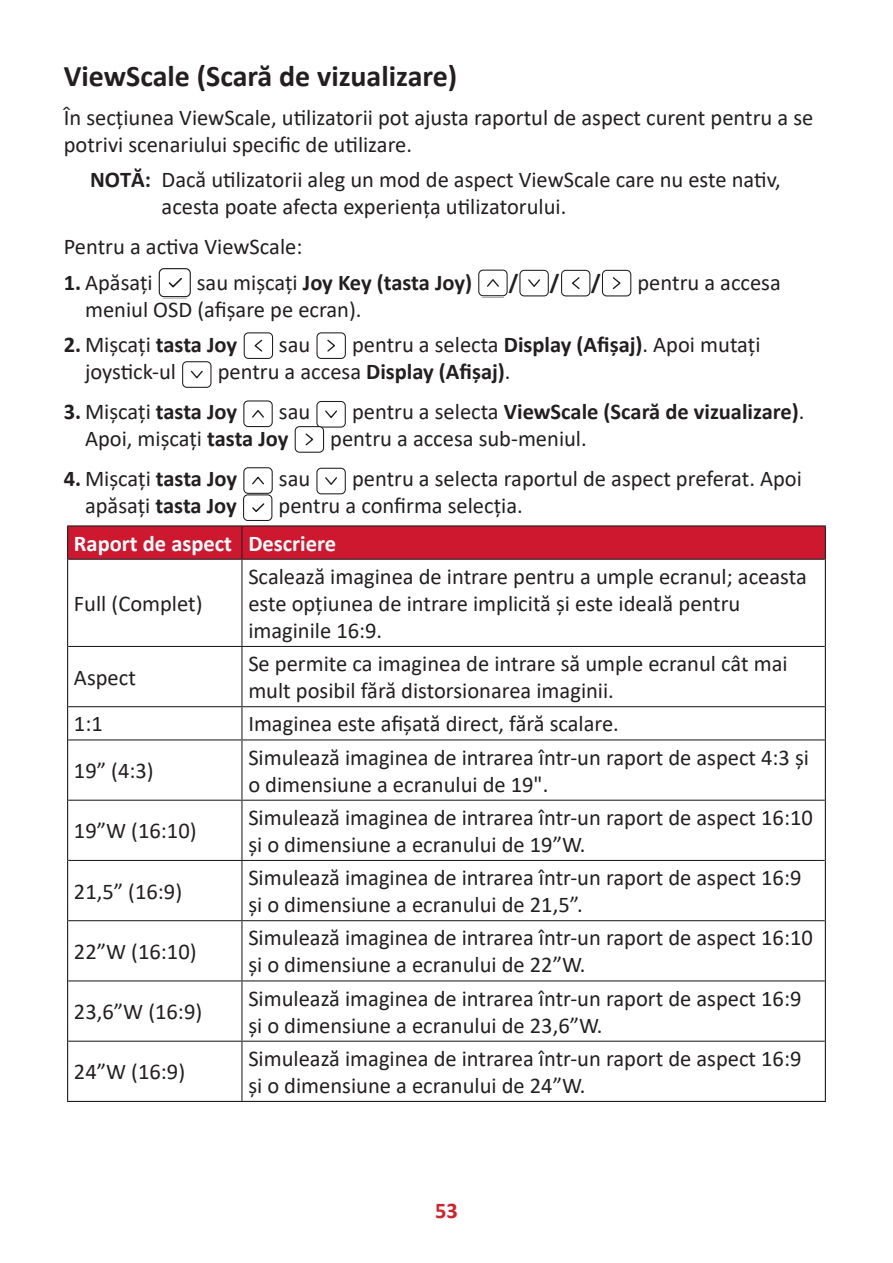
<style>
.page{position:relative;width:893px;height:1263px;background:#fff}
.page>*{position:absolute;margin:0;border:0;box-sizing:border-box;transform-origin:0 0}
.t1{font:700 30px "Calibri";color:#231f20}
.t2{font:22.5px/27px "Calibri";color:#231f20}
.t3{font:700 22.5px "Calibri";color:#231f20}
.t4{font:700 22.5px "Calibri";color:#fff}
.t5{font:700 22.5px "Calibri";color:#d1232a}
.s1{font-weight:700}
.s2{font-weight:400}
</style>
<div class="page">
<div style="left:159px;top:268px;width:32px;height:29px;border:1px solid #211e1e;border-radius:5px"></div>
<svg style="left:168px;top:277px;width:14px;height:11px"></svg>
<div style="left:478px;top:270px;width:30px;height:26px;border:1px solid #211e1e;border-radius:4px"></div>
<svg style="left:487px;top:279px;width:12px;height:8px"></svg>
<div style="left:519px;top:270px;width:30px;height:26px;border:1px solid #211e1e;border-radius:4px"></div>
<svg style="left:528px;top:279px;width:12px;height:8px"></svg>
<div style="left:561px;top:270px;width:29px;height:26px;border:1px solid #211e1e;border-radius:4px"></div>
<svg style="left:572px;top:277px;width:8px;height:12px"></svg>
<div style="left:602px;top:270px;width:29px;height:26px;border:1px solid #211e1e;border-radius:4px"></div>
<svg style="left:612px;top:277px;width:9px;height:12px"></svg>
<div style="left:244px;top:332px;width:29px;height:27px;border:1px solid #211e1e;border-radius:4px"></div>
<svg style="left:254px;top:339px;width:9px;height:13px"></svg>
<div style="left:316px;top:332px;width:30px;height:27px;border:1px solid #211e1e;border-radius:4px"></div>
<svg style="left:327px;top:339px;width:8px;height:13px"></svg>
<div style="left:182px;top:361px;width:29px;height:27px;border:1px solid #211e1e;border-radius:4px"></div>
<svg style="left:190px;top:370px;width:13px;height:9px"></svg>
<div style="left:243px;top:400px;width:30px;height:27px;border:1px solid #211e1e;border-radius:4px"></div>
<svg style="left:252px;top:410px;width:12px;height:8px"></svg>
<div style="left:316px;top:401px;width:30px;height:27px;border:1px solid #211e1e;border-radius:4px"></div>
<svg style="left:325px;top:410px;width:12px;height:9px"></svg>
<div style="left:295px;top:426px;width:29px;height:27px;border:1px solid #211e1e;border-radius:4px"></div>
<svg style="left:305px;top:433px;width:9px;height:13px"></svg>
<div style="left:243px;top:467px;width:30px;height:27px;border:1px solid #211e1e;border-radius:4px"></div>
<svg style="left:252px;top:476px;width:12px;height:9px"></svg>
<div style="left:316px;top:468px;width:30px;height:26px;border:1px solid #211e1e;border-radius:4px"></div>
<svg style="left:325px;top:477px;width:12px;height:8px"></svg>
<div style="left:243px;top:494px;width:29px;height:27px;border:1px solid #211e1e;border-radius:4px"></div>
<svg style="left:252px;top:503px;width:13px;height:9px"></svg>
<div style="left:68px;top:526px;width:757px;height:33px;background:#ce182f"></div>
<hr style="left:67px;top:525px;width:175px;height:1px;background:#231f20">
<hr style="left:67px;top:526px;width:1px;height:33px;background:#231f20">
<hr style="left:242px;top:525px;width:584px;height:1px;background:#231f20">
<hr style="left:825px;top:526px;width:1px;height:33px;background:#231f20">
<hr style="left:67px;top:559px;width:1px;height:87px;background:#231f20">
<hr style="left:825px;top:559px;width:1px;height:87px;background:#231f20">
<hr style="left:67px;top:646px;width:1px;height:61px;background:#231f20">
<hr style="left:825px;top:646px;width:1px;height:61px;background:#231f20">
<hr style="left:67px;top:707px;width:1px;height:33px;background:#231f20">
<hr style="left:825px;top:707px;width:1px;height:33px;background:#231f20">
<hr style="left:67px;top:740px;width:1px;height:60px;background:#231f20">
<hr style="left:825px;top:740px;width:1px;height:60px;background:#231f20">
<hr style="left:67px;top:800px;width:1px;height:60px;background:#231f20">
<hr style="left:825px;top:800px;width:1px;height:60px;background:#231f20">
<hr style="left:67px;top:860px;width:1px;height:61px;background:#231f20">
<hr style="left:825px;top:860px;width:1px;height:61px;background:#231f20">
<hr style="left:67px;top:921px;width:1px;height:60px;background:#231f20">
<hr style="left:825px;top:921px;width:1px;height:60px;background:#231f20">
<hr style="left:67px;top:981px;width:1px;height:60px;background:#231f20">
<hr style="left:825px;top:981px;width:1px;height:60px;background:#231f20">
<hr style="left:67px;top:1041px;width:1px;height:60px;background:#231f20">
<hr style="left:825px;top:1041px;width:1px;height:60px;background:#231f20">
<hr style="left:67px;top:1101px;width:175px;height:1px;background:#231f20">
<hr style="left:242px;top:1101px;width:584px;height:1px;background:#231f20">
<hr style="left:241px;top:526px;width:1px;height:33px;background:#231f20">
<hr style="left:68px;top:559px;width:174px;height:1px;background:#231f20">
<hr style="left:242px;top:559px;width:583px;height:1px;background:#231f20">
<hr style="left:241px;top:560px;width:1px;height:86px;background:#231f20">
<hr style="left:68px;top:646px;width:174px;height:1px;background:#231f20">
<hr style="left:242px;top:646px;width:583px;height:1px;background:#231f20">
<hr style="left:241px;top:647px;width:1px;height:59px;background:#231f20">
<hr style="left:68px;top:706px;width:174px;height:1px;background:#231f20">
<hr style="left:242px;top:706px;width:583px;height:1px;background:#231f20">
<hr style="left:241px;top:707px;width:1px;height:32px;background:#231f20">
<hr style="left:68px;top:739px;width:174px;height:1px;background:#231f20">
<hr style="left:242px;top:739px;width:583px;height:1px;background:#231f20">
<hr style="left:241px;top:740px;width:1px;height:60px;background:#231f20">
<hr style="left:68px;top:800px;width:174px;height:1px;background:#231f20">
<hr style="left:242px;top:800px;width:583px;height:1px;background:#231f20">
<hr style="left:241px;top:801px;width:1px;height:59px;background:#231f20">
<hr style="left:68px;top:860px;width:174px;height:1px;background:#231f20">
<hr style="left:242px;top:860px;width:583px;height:1px;background:#231f20">
<hr style="left:241px;top:861px;width:1px;height:59px;background:#231f20">
<hr style="left:68px;top:920px;width:174px;height:1px;background:#231f20">
<hr style="left:242px;top:920px;width:583px;height:1px;background:#231f20">
<hr style="left:241px;top:921px;width:1px;height:59px;background:#231f20">
<hr style="left:68px;top:980px;width:174px;height:1px;background:#231f20">
<hr style="left:242px;top:980px;width:583px;height:1px;background:#231f20">
<hr style="left:241px;top:981px;width:1px;height:60px;background:#231f20">
<hr style="left:68px;top:1041px;width:174px;height:1px;background:#231f20">
<hr style="left:242px;top:1041px;width:583px;height:1px;background:#231f20">
<hr style="left:241px;top:1042px;width:1px;height:59px;background:#231f20">
<h1 class="t1" style="left:64px;top:55px;width:395px">ViewScale (Scară de vizualizare)</h1>
<p class="t2" style="left:64px;top:103px;width:751px">În secțiunea ViewScale, utilizatorii pot ajusta raportul de aspect curent pentru a se potrivi scenariului specific de utilizare.</p>
<p class="t2" style="left:162px;top:166px;width:621px;text-indent:-71px"><span class="s1">NOTĂ:</span> Dacă utilizatorii aleg un mod de aspect ViewScale care nu este nativ, acesta poate afecta experiența utilizatorului.</p>
<p class="t2" style="left:64px;top:233px;width:240px">Pentru a activa ViewScale:</p>
<p class="t2" style="left:64px;top:268px;width:90px"><span class="s1">1.</span> Apăsați</p>
<p class="t3" style="left:197px;top:266px;width:277px"><span class="s2">sau mișcați</span> Joy Key (tasta Joy)</p>
<p class="t3" style="left:509px;top:266px;width:11px">/</p>
<p class="t3" style="left:550px;top:266px;width:11px">/</p>
<p class="t3" style="left:591px;top:266px;width:11px">/</p>
<p class="t2" style="left:637px;top:268px;width:145px">pentru a accesa</p>
<p class="t2" style="left:85px;top:295px;width:278px">meniul OSD (afișare pe ecran).</p>
<p class="t3" style="left:64px;top:329px;width:175px">2. <span class="s2">Mișcați</span> tasta Joy</p>
<p class="t2" style="left:279px;top:331px;width:33px">sau</p>
<p class="t2" style="left:352px;top:331px;width:410px">pentru a selecta <span class="s1">Display (Afișaj)</span>. Apoi mutați</p>
<p class="t2" style="left:85px;top:358px;width:92px">joystick-ul</p>
<p class="t3" style="left:218px;top:356px;width:294px"><span class="s2">pentru a accesa</span> Display (Afișaj)<span class="s2">.</span></p>
<p class="t3" style="left:64px;top:395px;width:175px">3. <span class="s2">Mișcați</span> tasta Joy</p>
<p class="t2" style="left:279px;top:397px;width:33px">sau</p>
<p class="t3" style="left:352px;top:395px;width:454px"><span class="s2">pentru a selecta</span> ViewScale (Scară de vizualizare)<span class="s2">.</span></p>
<p class="t2" style="left:85px;top:424px;width:205px">Apoi, mișcați <span class="s1">tasta Joy</span></p>
<p class="t2" style="left:330px;top:424px;width:258px">pentru a accesa sub-meniul.</p>
<p class="t3" style="left:64px;top:462px;width:175px">4. <span class="s2">Mișcați</span> tasta Joy</p>
<p class="t2" style="left:279px;top:464px;width:33px">sau</p>
<p class="t2" style="left:352px;top:464px;width:451px">pentru a selecta raportul de aspect preferat. Apoi</p>
<p class="t3" style="left:85px;top:489px;width:153px"><span class="s2">apăsați</span> tasta Joy</p>
<p class="t2" style="left:279px;top:491px;width:246px">pentru a confirma selecția.</p>
<p class="t4" style="left:74px;top:527px;width:264px">Raport de aspect Descriere</p>
<p class="t2" style="left:74px;top:589px;width:130px">Full (Complet)</p>
<p class="t2" style="left:74px;top:663px;width:63px">Aspect</p>
<p class="t2" style="left:248px;top:562px;width:560px">Scalează imaginea de intrare pentru a umple ecranul; aceasta este opțiunea de intrare implicită și este ideală pentru imaginile 16:9.</p>
<p class="t2" style="left:248px;top:650px;width:541px">Se permite ca imaginea de intrare să umple ecranul cât mai mult posibil fără distorsionarea imaginii.</p>
<p class="t2" style="left:74px;top:710px;width:30px">1:1</p>
<p class="t2" style="left:248px;top:710px;width:372px">Imaginea este afișată direct, fără scalare.</p>
<p class="t2" style="left:74px;top:757px;width:81px">19” (4:3)</p>
<p class="t2" style="left:248px;top:743px;width:562px">Simulează imaginea de intrarea într-un raport de aspect 4:3 și o dimensiune a ecranului de 19".</p>
<p class="t2" style="left:74px;top:817px;width:124px">19”W (16:10)</p>
<p class="t2" style="left:74px;top:877px;width:110px">21,5” (16:9)</p>
<p class="t2" style="left:74px;top:937px;width:124px">22”W (16:10)</p>
<p class="t2" style="left:74px;top:997px;width:130px">23,6”W (16:9)</p>
<p class="t2" style="left:74px;top:1058px;width:113px">24”W (16:9)</p>
<p class="t2" style="left:248px;top:803px;width:566px">Simulează imaginea de intrarea într-un raport de aspect 16:10 și o dimensiune a ecranului de 19”W.</p>
<p class="t2" style="left:248px;top:863px;width:555px">Simulează imaginea de intrarea într-un raport de aspect 16:9 și o dimensiune a ecranului de 21,5”.</p>
<p class="t2" style="left:248px;top:924px;width:566px">Simulează imaginea de intrarea într-un raport de aspect 16:10 și o dimensiune a ecranului de 22”W.</p>
<p class="t2" style="left:248px;top:984px;width:555px">Simulează imaginea de intrarea într-un raport de aspect 16:9 și o dimensiune a ecranului de 23,6”W.</p>
<p class="t2" style="left:248px;top:1044px;width:555px">Simulează imaginea de intrarea într-un raport de aspect 16:9 și o dimensiune a ecranului de 24”W.</p>
<p class="t5" style="left:435px;top:1194px;width:24px">53</p>
</div>
